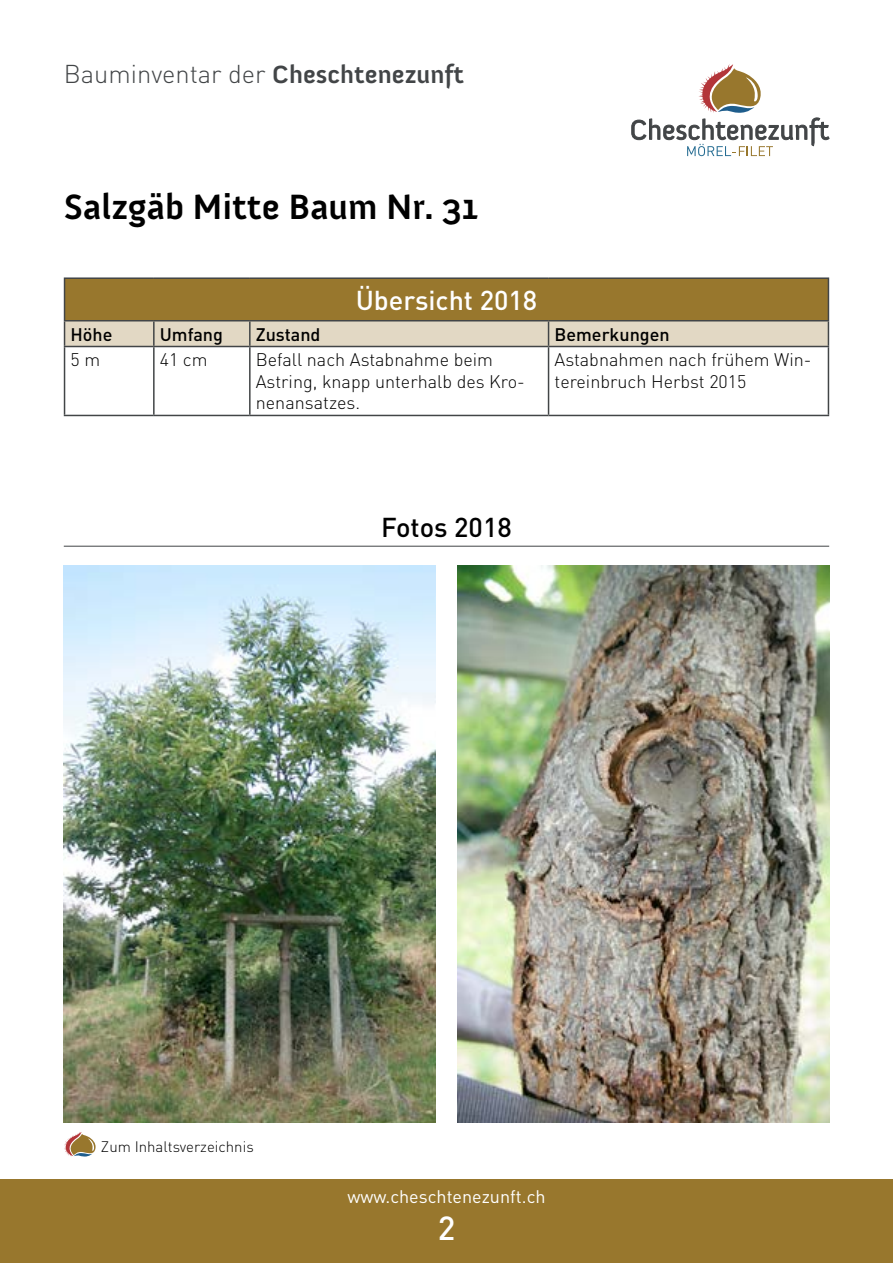
<style>
.page{position:relative;width:893px;height:1263px;background:#fff}
.page>*{position:absolute;margin:0;border:0;box-sizing:border-box;transform-origin:0 0}
.t1{font:700 36px "Anivers";color:#000}
.t2{font:500 33px "DIN Pro";color:#fff}
.t3{font:500 27px "DIN Pro";color:#fff}
.t4{font:500 27px "DIN Pro";color:#000}
.t5{font:300 25.5px "DIN Pro";color:#424547}
.t6{font:300 18px/21.6px "DIN Pro";color:#000}
.t7{font:500 18px "DIN Pro";color:#000}
.t8{font:18px "DIN Pro";color:#fff}
.t9{font:300 15px "DIN Pro";color:#000}
.s1{font-family:"Anivers";font-weight:700}
</style>
<div class="page">
<svg style="left:631px;top:64px;width:199px;height:92px"></svg>
<div style="left:0;top:1179px;width:893px;height:84px;background:#98772d"></div>
<svg style="left:64px;top:1132px;width:32px;height:25px"></svg>
<div style="left:65px;top:278px;width:763px;height:43px;background:#98772d"></div>
<hr style="left:64px;top:277px;width:90px;height:2px;background:#424547">
<hr style="left:64px;top:279px;width:1px;height:41px;background:#424547">
<hr style="left:154px;top:277px;width:96px;height:2px;background:#424547">
<hr style="left:250px;top:277px;width:299px;height:2px;background:#424547">
<hr style="left:549px;top:277px;width:280px;height:2px;background:#424547">
<hr style="left:828px;top:279px;width:1px;height:41px;background:#424547">
<hr style="left:64px;top:320px;width:90px;height:1px;background:#424547">
<hr style="left:154px;top:320px;width:96px;height:1px;background:#424547">
<hr style="left:250px;top:320px;width:299px;height:1px;background:#424547">
<hr style="left:549px;top:320px;width:280px;height:1px;background:#424547">
<svg style="left:64px;top:321px;width:765px;height:25px;background:#dbd2bf"></svg>
<hr style="left:64px;top:346px;width:90px;height:1px;background:#424547">
<hr style="left:64px;top:347px;width:1px;height:68px;background:#424547">
<hr style="left:154px;top:346px;width:96px;height:1px;background:#424547">
<hr style="left:153px;top:347px;width:2px;height:68px;background:#424547">
<hr style="left:250px;top:346px;width:299px;height:1px;background:#424547">
<hr style="left:249px;top:347px;width:2px;height:68px;background:#424547">
<hr style="left:549px;top:346px;width:280px;height:1px;background:#424547">
<hr style="left:548px;top:347px;width:1px;height:68px;background:#424547">
<hr style="left:828px;top:347px;width:1px;height:68px;background:#424547">
<hr style="left:64px;top:415px;width:90px;height:1px;background:#424547">
<hr style="left:154px;top:415px;width:96px;height:1px;background:#424547">
<hr style="left:250px;top:415px;width:299px;height:1px;background:#424547">
<hr style="left:549px;top:415px;width:280px;height:1px;background:#424547">
<hr style="left:64px;top:546px;width:765px;height:1px;background:#424547">
<img style="left:64px;top:566px;width:372px;height:557px">
<img style="left:457px;top:566px;width:372px;height:557px">
<h3 class="t5" style="left:64px;top:57px;width:402px">Bauminventar der <span class="s1">Cheschtenezunft</span></h3>
<h1 class="t1" style="left:64px;top:187px;width:416px">Salzgäb Mitte Baum Nr. 31</h1>
<h3 class="t3" style="left:356px;top:282px;width:183px">Übersicht 2018</h3>
<p class="t7" style="left:71px;top:322px;width:43px">Höhe</p>
<p class="t7" style="left:160px;top:322px;width:65px">Umfang</p>
<p class="t7" style="left:256px;top:322px;width:66px">Zustand</p>
<p class="t7" style="left:554px;top:322px;width:117px">Bemerkungen</p>
<p class="t6" style="left:71px;top:348px;width:31px">5 m</p>
<p class="t6" style="left:160px;top:348px;width:49px">41 cm</p>
<p class="t6" style="left:256px;top:348px;width:271px">Befall nach Astabnahme beim<br>Astring, knapp unterhalb des Kro&shy;nenansatzes.</p>
<p class="t6" style="left:554px;top:348px;width:259px">Astabnahmen nach frühem Win&shy;tereinbruch Herbst 2015</p>
<h3 class="t4" style="left:381px;top:509px;width:132px">Fotos 2018</h3>
<p class="t9" style="left:101px;top:1136px;width:154px">Zum Inhaltsverzeichnis</p>
<p class="t8" style="left:347px;top:1184px;width:200px">www.cheschtenezunft.ch</p>
<h2 class="t2" style="left:438px;top:1205px;width:19px">2</h2>
</div>
